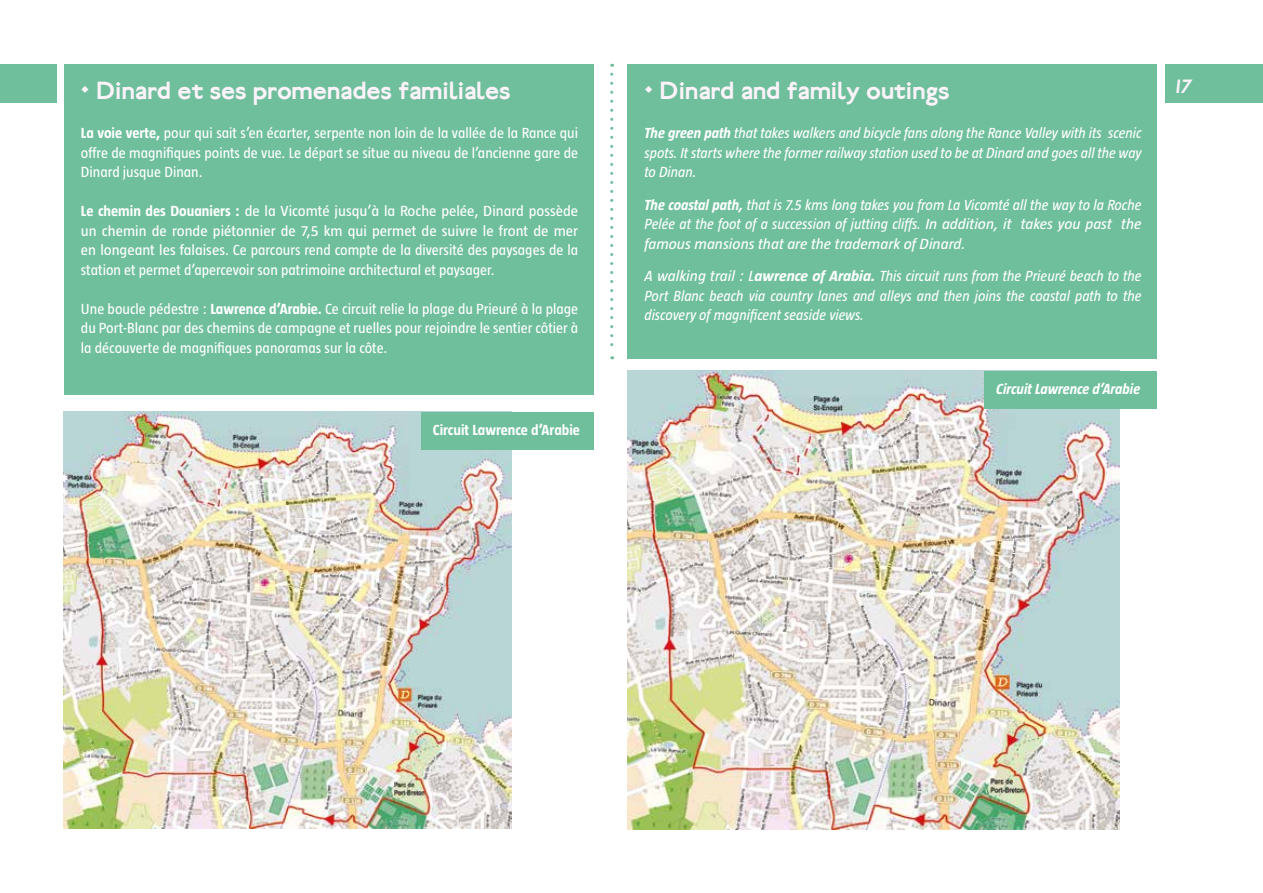
<style>
.page{position:relative;width:1263px;height:893px;background:#fff}
.page>*{position:absolute;margin:0;border:0;box-sizing:border-box;transform-origin:0 0}
.t1{font:700 27px "Paddington";color:#fdf3f9}
.t2{font:italic 700 21px "Paddington";color:#fdf3f9}
.t3{font:15px/19.5px "Taz";color:#fff;text-align:justify}
.t4{font:italic 15px/19.5px "Taz";color:#fff;text-align:justify}
.t5{font:15px/19.5px "Taz";color:#fff;text-align:justify;scale:1.05 1}
.t6{font:italic 15px/19.5px "Taz";color:#fff;text-align:justify;scale:1.1 1}
.t7{font:700 15px "Taz";color:#fff}
.t8{font:italic 700 15px "Taz";color:#fff}
.s1{font-weight:700}
</style>
<div class="page">
<div style="left:64px;top:64px;width:529px;height:331px;background:#6fbf9d"></div>
<img style="left:64px;top:412px;width:447px;height:417px">
<div style="left:421px;top:412px;width:172px;height:37px;background:#6fbf9d"></div>
<div style="left:1165px;top:64px;width:98px;height:39px;background:#6fbf9d"></div>
<div style="left:0;top:64px;width:56px;height:39px;background:#6fbf9d"></div>
<img style="left:627px;top:371px;width:492px;height:459px">
<div style="left:984px;top:371px;width:173px;height:37px;background:#6fbf9d"></div>
<div style="left:627px;top:64px;width:530px;height:295px;background:#6fbf9d"></div>
<svg style="left:610px;top:74px;width:3px;height:285px"></svg>
<h1 class="t1" style="left:81px;top:80px;width:431px">• Dinard et ses promenades familiales</h1>
<p class="t3" style="left:81px;top:124px;width:499px"><span class="s1">La voie verte,</span> pour qui sait s’en écarter, serpente non loin de la vallée de la Rance qui offre de magnifiques points de vue. Le départ se situe au niveau de l’ancienne gare de Dinard jusque Dinan.</p>
<p class="t5" style="left:81px;top:202px;width:475px"><span class="s1">Le chemin des Douaniers :</span> de la Vicomté jusqu’à la Roche pelée, Dinard possède un chemin de ronde piétonnier de 7,5 km qui permet de suivre le front de mer en longeant les falaises. Ce parcours rend compte de la diversité des paysages de la station et permet d’apercevoir son patrimoine architectural et paysager.</p>
<p class="t3" style="left:81px;top:299px;width:499px">Une boucle pédestre : <span class="s1">Lawrence d’Arabie.</span> Ce circuit relie la plage du Prieuré à la plage du Port-Blanc par des chemins de campagne et ruelles pour rejoindre le sentier côtier à la découverte de magnifiques panoramas sur la côte.</p>
<p class="t7" style="left:433px;top:422px;width:149px">Circuit Lawrence d’Arabie</p>
<h1 class="t1" style="left:644px;top:80px;width:307px">• Dinard and family outings</h1>
<p class="t4" style="left:644px;top:124px;width:499px"><span class="s1">The green path</span> that takes walkers and bicycle fans along the Rance Valley with its scenic spots. It starts where the former railway station used to be at Dinard and goes all the way to Dinan.</p>
<p class="t4" style="left:644px;top:195px;width:499px"><span class="s1">The coastal path,</span> that is 7.5 kms long takes you from La Vicomté all the way to la Roche Pelée at the foot of a succession of jutting cliffs. In addition, it takes you past the famous mansions that are the trademark of Dinard.</p>
<p class="t6" style="left:644px;top:266px;width:453px">A walking trail : L<span class="s1">awrence of Arabia.</span> This circuit runs from the Prieuré beach to the Port Blanc beach via country lanes and alleys and then joins the coastal path to the discovery of magnificent seaside views.</p>
<p class="t8" style="left:996px;top:381px;width:146px">Circuit Lawrence d’Arabie</p>
<h2 class="t2" style="left:1175px;top:78px;width:18px">17</h2>
</div>
